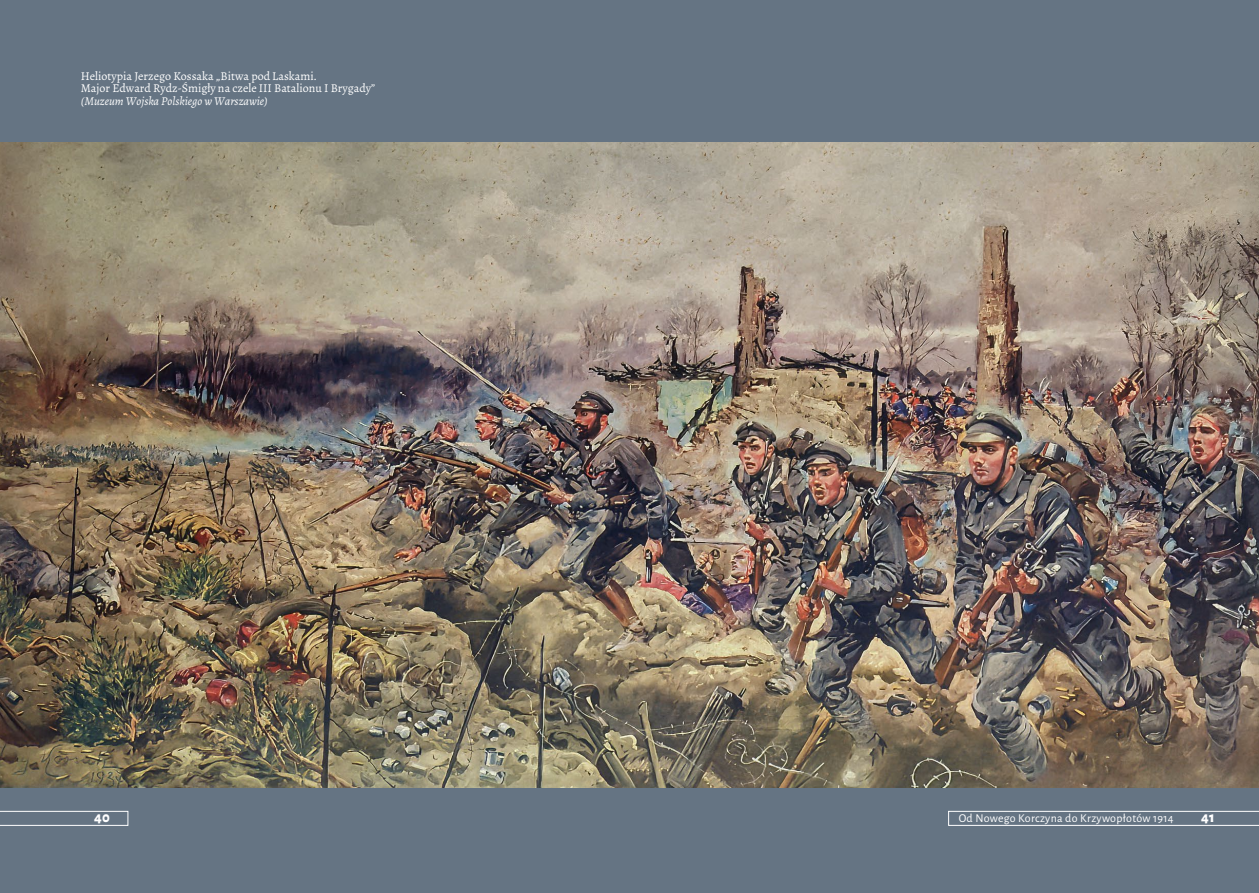
<style>
.page{position:relative;width:1259px;height:893px;background:#657483}
.page>*{position:absolute;margin:0;border:0;box-sizing:border-box;transform-origin:0 0}
.t1{font:800 15px "Alegreya Sans";color:#fff}
.Podpisy{font:12px/12.8px "Alegreya";color:#fff}
.t2{font:12px "Alegreya Sans";letter-spacing:.025em;color:#fff}
.s1{font-style:italic}
</style>
<div class="page">
<img style="left:0;top:142px;width:1259px;height:646px">
<svg style="left:0;top:811px;width:128px;height:15px"></svg>
<svg style="left:948px;top:811px;width:311px;height:15px"></svg>
<p class="Podpisy" style="left:81px;top:69px;width:296px">Heliotypia Jerzego Kossaka „Bitwa pod Laskami.<br>Major Edward Rydz-Śmigły na czele III Batalionu I Brygady” <span class="s1">(Muzeum Wojska Polskiego w Warszawie)</span></p>
<p class="t1" style="left:94px;top:806px;width:17px">40</p>
<p class="t2" style="left:958px;top:810px;width:216px">Od Nowego Korczyna do Krzywopłotów 1914</p>
<p class="t1" style="left:1201px;top:806px;width:15px">41</p>
</div>
